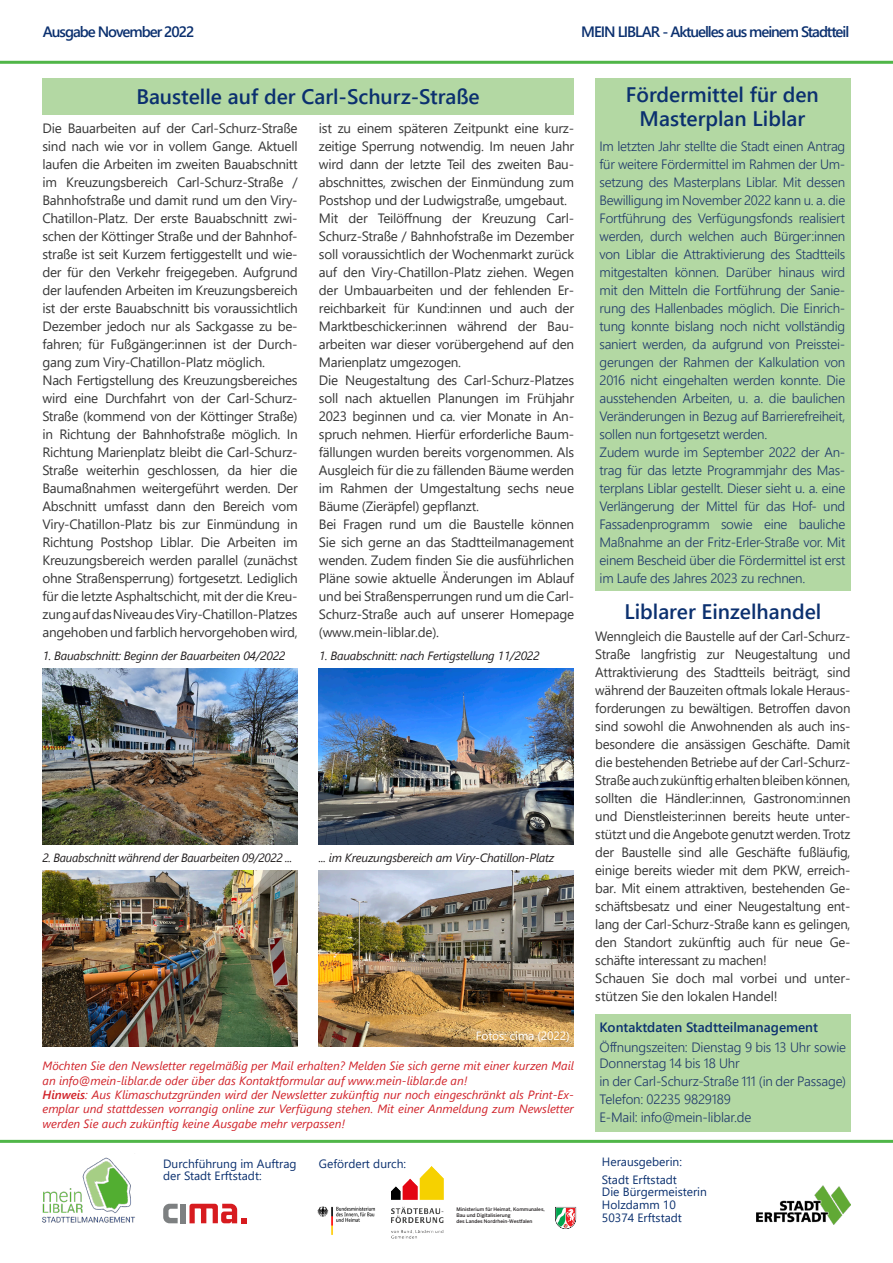
<style>
.page{position:relative;width:893px;height:1263px;background:#fff}
.page>*{position:absolute;margin:0;border:0;box-sizing:border-box;transform-origin:0 0}
.t1{font:600 21px/24px "Segoe UI";color:#0b306f;text-align:center}
.t2{font:600 15px "Segoe UI";letter-spacing:-.07em;color:#0b306f}
.t3{font:13.5px/18px "Segoe UI";letter-spacing:-.02em;color:#373737;text-align:justify}
.t4{font:300 13.5px/18px "Segoe UI";letter-spacing:-.02em;color:#1f386b;text-align:justify}
.t5{font:600 13.5px "Segoe UI";color:#0b306f}
.t6{font:italic 12px/14.4px "Segoe UI";color:#d1232a}
.t7{font:italic 12px "Segoe UI";letter-spacing:-.02em;color:#231f20}
.t8{font:12px/12.8px "Segoe UI";color:#0b306f}
.t9{font:12px "Segoe UI";letter-spacing:-.01em;color:#fff}
.t10{font:500 4.8px/5.8px "Benton Sans";color:#231f20}
.s1{font-weight:600}
</style>
<div class="page">
<div style="left:43px;top:78px;width:531px;height:37px;background:#b3d8a3"></div>
<hr style="left:0;top:1140px;width:893px;height:3px;background:#50b648">
<hr style="left:0;top:61px;width:893px;height:3px;background:#50b648">
<img style="left:42px;top:1157px;width:93px;height:66px">
<img style="left:756px;top:1186px;width:94px;height:39px">
<svg style="left:163px;top:1204px;width:15px;height:19px"></svg>
<div style="left:181px;top:1204px;width:5px;height:19px;background:#7d8081"></div>
<svg style="left:189px;top:1204px;width:58px;height:19px"></svg>
<img style="left:317px;top:1206px;width:59px;height:29px">
<svg style="left:555px;top:1207px;width:21px;height:22px"></svg>
<img style="left:391px;top:1166px;width:52px;height:72px">
<div style="left:595px;top:1014px;width:256px;height:117px;background:#b3d8a3"></div>
<div style="left:595px;top:78px;width:255px;height:512px;background:#b3d8a3"></div>
<img style="left:43px;top:669px;width:255px;height:175px">
<img style="left:319px;top:669px;width:255px;height:175px">
<img style="left:319px;top:870px;width:255px;height:176px">
<img style="left:43px;top:870px;width:255px;height:176px">
<p class="t2" style="left:43px;top:17px;width:153px">Ausgabe November 2022</p>
<p class="t2" style="left:581px;top:17px;width:270px">MEIN LIBLAR - Aktuelles aus meinem Stadtteil</p>
<p class="t1" style="left:136px;top:83px;width:345px">Baustelle auf der Carl-Schurz-Straße</p>
<p class="t3" style="left:43px;top:118px;width:257px">Die Bauarbeiten auf der Carl-Schurz-Straße sind nach wie vor in vollem Gange. Aktuell laufen die Arbeiten im zweiten Bauabschnitt im Kreuzungsbereich Carl-Schurz-Straße / Bahnhofstraße und damit rund um den Viry-Chatillon-Platz. Der erste Bauabschnitt zwi&shy;schen der Köttinger Straße und der Bahnhof&shy;straße ist seit Kurzem fertiggestellt und wie&shy;der für den Verkehr freigegeben. Aufgrund der laufenden Arbeiten im Kreuzungsbereich ist der erste Bauabschnitt bis voraussichtlich Dezember jedoch nur als Sackgasse zu be&shy;fahren; für Fußgänger:innen ist der Durch&shy;gang zum Viry-Chatillon-Platz möglich.</p>
<p class="t3" style="left:43px;top:370px;width:257px">Nach Fertigstellung des Kreuzungsbereiches wird eine Durchfahrt von der Carl-Schurz-Straße (kommend von der Köttinger Straße) in Richtung der Bahnhofstraße möglich. In Richtung Marienplatz bleibt die Carl-Schurz-Straße weiterhin geschlossen, da hier die Baumaßnahmen weitergeführt werden. Der Abschnitt umfasst dann den Bereich vom Viry-Chatillon-Platz bis zur Einmündung in Richtung Postshop Liblar. Die Arbeiten im Kreuzungsbereich werden parallel (zunächst ohne Straßensperrung) fortgesetzt. Lediglich für die letzte Asphaltschicht, mit der die Kreu&shy;zung auf das Niveau des Viry-Chatillon-Platzes angehoben und farblich hervorgehoben wird,</p>
<p class="t3" style="left:319px;top:118px;width:257px">ist zu einem späteren Zeitpunkt eine kurz&shy;zeitige Sperrung notwendig. Im neuen Jahr wird dann der letzte Teil des zweiten Bau&shy;abschnittes, zwischen der Einmündung zum Postshop und der Ludwigstraße, umgebaut.</p>
<p class="t3" style="left:319px;top:208px;width:257px">Mit der Teilöffnung der Kreuzung Carl-Schurz-Straße / Bahnhofstraße im Dezember soll voraussichtlich der Wochenmarkt zurück auf den Viry-Chatillon-Platz ziehen. Wegen der Umbauarbeiten und der fehlenden Er&shy;reichbarkeit für Kund:innen und auch der Marktbeschicker:innen während der Bau&shy;arbeiten war dieser vorübergehend auf den Marienplatz umgezogen.</p>
<p class="t3" style="left:319px;top:370px;width:257px">Die Neugestaltung des Carl-Schurz-Platzes soll nach aktuellen Planungen im Frühjahr 2023 beginnen und ca. vier Monate in An&shy;spruch nehmen. Hierfür erforderliche Baum&shy;fällungen wurden bereits vorgenommen. Als Ausgleich für die zu fällenden Bäume werden im Rahmen der Umgestaltung sechs neue Bäume (Zieräpfel) gepflanzt.</p>
<p class="t3" style="left:319px;top:514px;width:257px">Bei Fragen rund um die Baustelle können Sie sich gerne an das Stadtteilmanagement wenden. Zudem finden Sie die ausführlichen Pläne sowie aktuelle Änderungen im Ablauf und bei Straßensperrungen rund um die Carl-Schurz-Straße auch auf unserer Homepage (www.mein-liblar.de).</p>
<p class="t7" style="left:43px;top:645px;width:244px">1. Bauabschnitt: Beginn der Bauarbeiten 04/2022</p>
<p class="t7" style="left:319px;top:645px;width:222px">1. Bauabschnitt: nach Fertigstellung 11/2022</p>
<p class="t7" style="left:43px;top:847px;width:251px">2. Bauabschnitt während der Bauarbeiten 09/2022 ...</p>
<p class="t7" style="left:319px;top:847px;width:237px">... im Kreuzungsbereich am Viry-Chatillon-Platz</p>
<p class="t9" style="left:476px;top:1024px;width:96px">Fotos: cima (2022)</p>
<p class="t6" style="left:43px;top:1057px;width:533px">Möchten Sie den Newsletter regelmäßig per Mail erhalten? Melden Sie sich gerne mit einer kurzen Mail an info@mein-liblar.de oder über das Kontaktformular auf www.mein-liblar.de an!</p>
<p class="t6" style="left:43px;top:1086px;width:533px;text-align:justify"><span class="s1">Hinweis</span>: Aus Klimaschutzgründen wird der Newsletter zukünftig nur noch eingeschränkt als Print-Ex&shy;emplar und stattdessen vorrangig online zur Verfügung stehen. Mit einer Anmeldung zum Newsletter werden Sie auch zukünftig keine Ausgabe mehr verpassen!</p>
<p class="t8" style="left:163px;top:1156px;width:135px;line-height:12px">Durchführung im Auftrag der Stadt Erftstadt:</p>
<p class="t8" style="left:319px;top:1156px;width:89px">Gefördert durch:</p>
<p class="t10" style="left:456px;top:1206px;width:90px">Ministerium für Heimat, Kommunales,<br>Bau und Digitalisierung<br>des Landes Nordrhein-Westfalen</p>
<p class="t1" style="left:626px;top:81px;width:194px">Fördermittel für den<br>Masterplan Liblar</p>
<p class="t4" style="left:600px;top:136px;width:247px">Im letzten Jahr stellte die Stadt einen Antrag für weitere Fördermittel im Rahmen der Um&shy;setzung des Masterplans Liblar. Mit dessen Bewilligung im November 2022 kann u. a. die Fortführung des Verfügungsfonds realisiert werden, durch welchen auch Bürger:innen von Liblar die Attraktivierung des Stadtteils mitgestalten können. Darüber hinaus wird mit den Mitteln die Fortführung der Sanie&shy;rung des Hallenbades möglich. Die Einrich&shy;tung konnte bislang noch nicht vollständig saniert werden, da aufgrund von Preisstei&shy;gerungen der Rahmen der Kalkulation von 2016 nicht eingehalten werden konnte. Die ausstehenden Arbeiten, u. a. die baulichen Veränderungen in Bezug auf Barrierefreiheit, sollen nun fortgesetzt werden.</p>
<p class="t4" style="left:600px;top:442px;width:247px">Zudem wurde im September 2022 der An&shy;trag für das letzte Programmjahr des Mas&shy;terplans Liblar gestellt. Dieser sieht u. a. eine Verlängerung der Mittel für das Hof- und Fassadenprogramm sowie eine bauliche Maßnahme an der Fritz-Erler-Straße vor. Mit einem Bescheid über die Fördermittel ist erst im Laufe des Jahres 2023 zu rechnen.</p>
<p class="t1" style="left:624px;top:598px;width:198px">Liblarer Einzelhandel</p>
<p class="t3" style="left:595px;top:626px;width:257px">Wenngleich die Baustelle auf der Carl-Schurz-Straße langfristig zur Neugestaltung und Attraktivierung des Stadtteils beiträgt, sind während der Bauzeiten oftmals lokale Heraus&shy;forderungen zu bewältigen. Betroffen davon sind sowohl die Anwohnenden als auch ins&shy;besondere die ansässigen Geschäfte. Damit die bestehenden Betriebe auf der Carl-Schurz-Straße auch zukünftig erhalten bleiben können, sollten die Händler:innen, Gastronom:innen und Dienstleister:innen bereits heute unter&shy;stützt und die Angebote genutzt werden. Trotz der Baustelle sind alle Geschäfte fußläufig, einige bereits wieder mit dem PKW, erreich&shy;bar. Mit einem attraktiven, bestehenden Ge&shy;schäftsbesatz und einer Neugestaltung ent&shy;lang der Carl-Schurz-Straße kann es gelingen, den Standort zukünftig auch für neue Ge&shy;schäfte interessant zu machen!</p>
<p class="t3" style="left:595px;top:968px;width:257px">Schauen Sie doch mal vorbei und unter&shy;stützen Sie den lokalen Handel!</p>
<p class="t5" style="left:600px;top:1015px;width:220px">Kontaktdaten Stadtteilmanagement</p>
<p class="t4" style="left:599px;top:1037px;width:248px;line-height:16.5px">Öffnungszeiten: Dienstag 9 bis 13 Uhr sowie<br>Donnerstag 14 bis 18 Uhr</p>
<p class="t4" style="left:599px;top:1071px;width:248px">in der Carl-Schurz-Straße 111 (in der Passage)</p>
<p class="t4" style="left:599px;top:1089px;width:133px">Telefon: 02235 9829189</p>
<p class="t4" style="left:599px;top:1107px;width:153px">E-Mail: info@mein-liblar.de</p>
<p class="t8" style="left:602px;top:1151px;width:82px;line-height:18px">Herausgeberin:<br>Stadt Erftstadt</p>
<p class="t8" style="left:602px;top:1185px;width:107px">Die Bürgermeisterin<br>Holzdamm 10<br>50374 Erftstadt</p>
</div>
